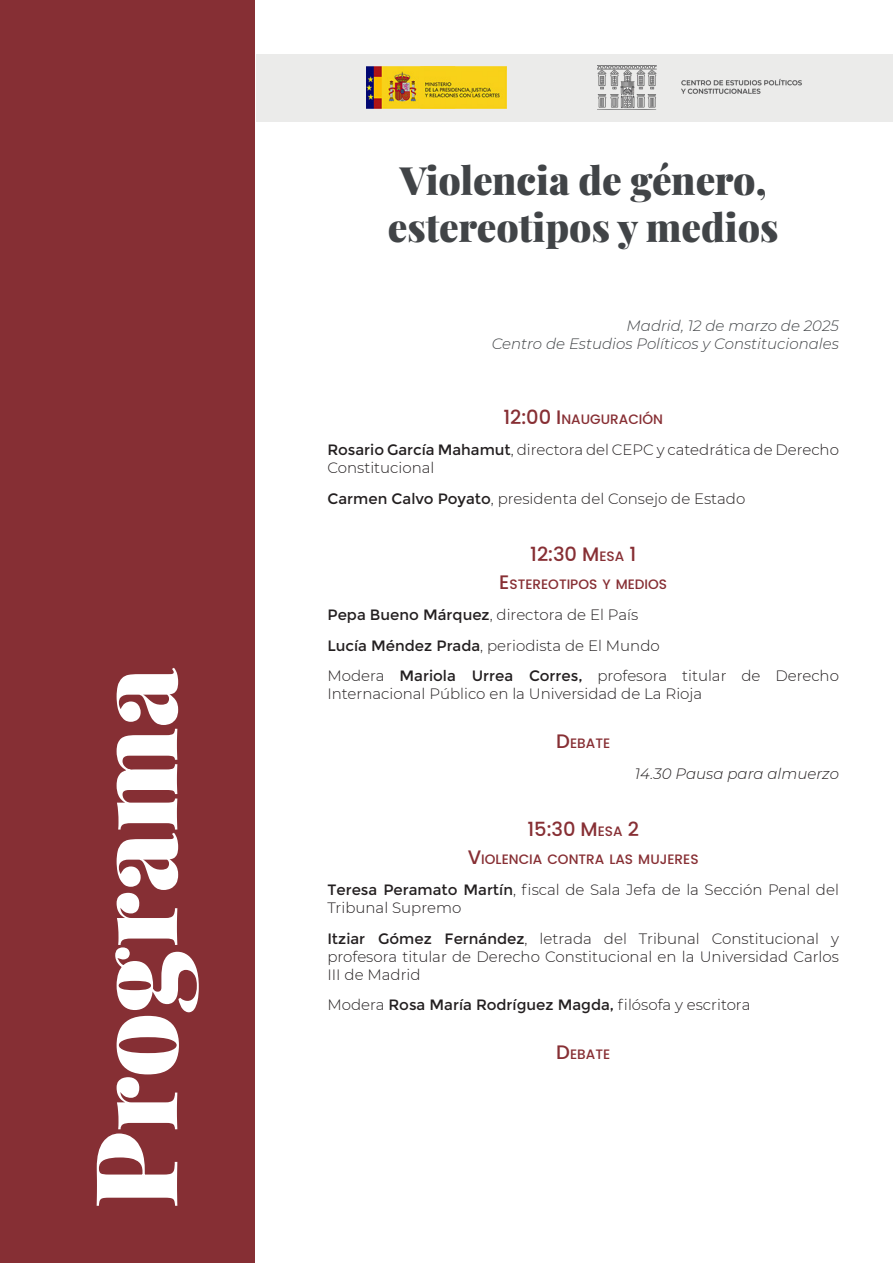
<style>
.page{position:relative;width:893px;height:1263px;background:#fff}
.page>*{position:absolute;margin:0;border:0;box-sizing:border-box;transform-origin:0 0}
.t1{font:900 114px "Playfair Display";color:#fff}
.Título_evento{font:900 39px/46.8px "Playfair Display";color:#414447;text-align:center}
.Sesión_1{font:500 19.5px "Poppins";color:#872f34}
.t2{font:300 15px/18px "Montserrat";color:#231f20}
.Fecha_y_lugar{font:italic 300 15px "Montserrat";color:#414447}
.t3{font:italic 300 15px "Montserrat";color:#231f20}
.Sesión_2{font:500 13.65px "Poppins";color:#872f34}
.Sesión_1-2{font:500 13.65px "Poppins";color:#872f34}
.s1{font-size:19.5px}
.s2{font-weight:400}
.s3{font-size:13.65px}
</style>
<div class="page">
<div style="left:0;top:0;width:254px;height:1263px;background:#862f34"></div>
<div style="left:256px;top:54px;width:636px;height:67px;background:#ebebea"></div>
<img style="left:597px;top:66px;width:205px;height:43px">
<img style="left:366px;top:67px;width:140px;height:41px">
<h1 class="t1" style="left:44px;top:1209px;width:543px;rotate:-90deg">Programa</h1>
<p class="Título_evento" style="left:388px;top:154px;width:392px">Violencia de género, estereotipos y medios</p>
<p class="Fecha_y_lugar" style="left:627px;top:316px;width:214px">Madrid, 12 de marzo de 2025</p>
<p class="Fecha_y_lugar" style="left:492px;top:334px;width:349px">Centro de Estudios Políticos y Constitucionales</p>
<p class="Sesión_2" style="left:503px;top:412px;width:161px"><span class="s1">12:00 I</span>NAUGURACIÓN</p>
<p class="t2" style="left:327px;top:440px;width:513px"><span class="s2">Rosario García Mahamut</span>, directora del CEPC y catedrática de Derecho<br>Constitucional</p>
<p class="t2" style="left:327px;top:489px;width:419px"><span class="s2">Carmen Calvo Poyato</span>, presidenta del Consejo de Estado</p>
<p class="Sesión_1" style="left:530px;top:543px;width:108px">12:30 M<span class="s3">ESA</span> 1</p>
<p class="Sesión_2" style="left:499px;top:576px;width:169px"><span class="s1">E</span> STEREOTIPOS Y MEDIOS</p>
<p class="t2" style="left:327px;top:605px;width:312px"><span class="s2">Pepa Bueno Márquez</span>, directora de El País</p>
<p class="t2" style="left:327px;top:636px;width:334px"><span class="s2">Lucía Méndez Prada</span>, periodista de El Mundo</p>
<p class="t2" style="left:327px;top:666px;width:513px">Modera <span class="s2">Mariola Urrea Corres,</span> profesora titular de Derecho<br>Internacional Público en la Universidad de La Rioja</p>
<p class="Sesión_1-2" style="left:556px;top:735px;width:55px"><span class="s1">D</span>EBATE</p>
<p class="t3" style="left:635px;top:763px;width:206px">14.30 Pausa para almuerzo</p>
<p class="Sesión_1" style="left:527px;top:818px;width:113px">15:30 M<span class="s3">ESA</span> 2</p>
<p class="Sesión_2" style="left:468px;top:851px;width:232px"><span class="s1">V</span>IOLENCIA CONTRA LAS MUJERES</p>
<p class="t2" style="left:327px;top:880px;width:513px"><span class="s2">Teresa Peramato Martín</span>, fiscal de Sala Jefa de la Sección Penal del<br>Tribunal Supremo</p>
<p class="t2" style="left:327px;top:929px;width:513px;text-align:justify"><span class="s2">Itziar Gómez Fernández</span>, letrada del Tribunal Constitucional y profesora titular de Derecho Constitucional en la Universidad Carlos III de Madrid</p>
<p class="t2" style="left:327px;top:995px;width:425px">Modera <span class="s2">Rosa María Rodríguez Magda,</span> filósofa y escritora</p>
<p class="Sesión_1-2" style="left:556px;top:1046px;width:55px"><span class="s1">D</span>EBATE</p>
</div>
